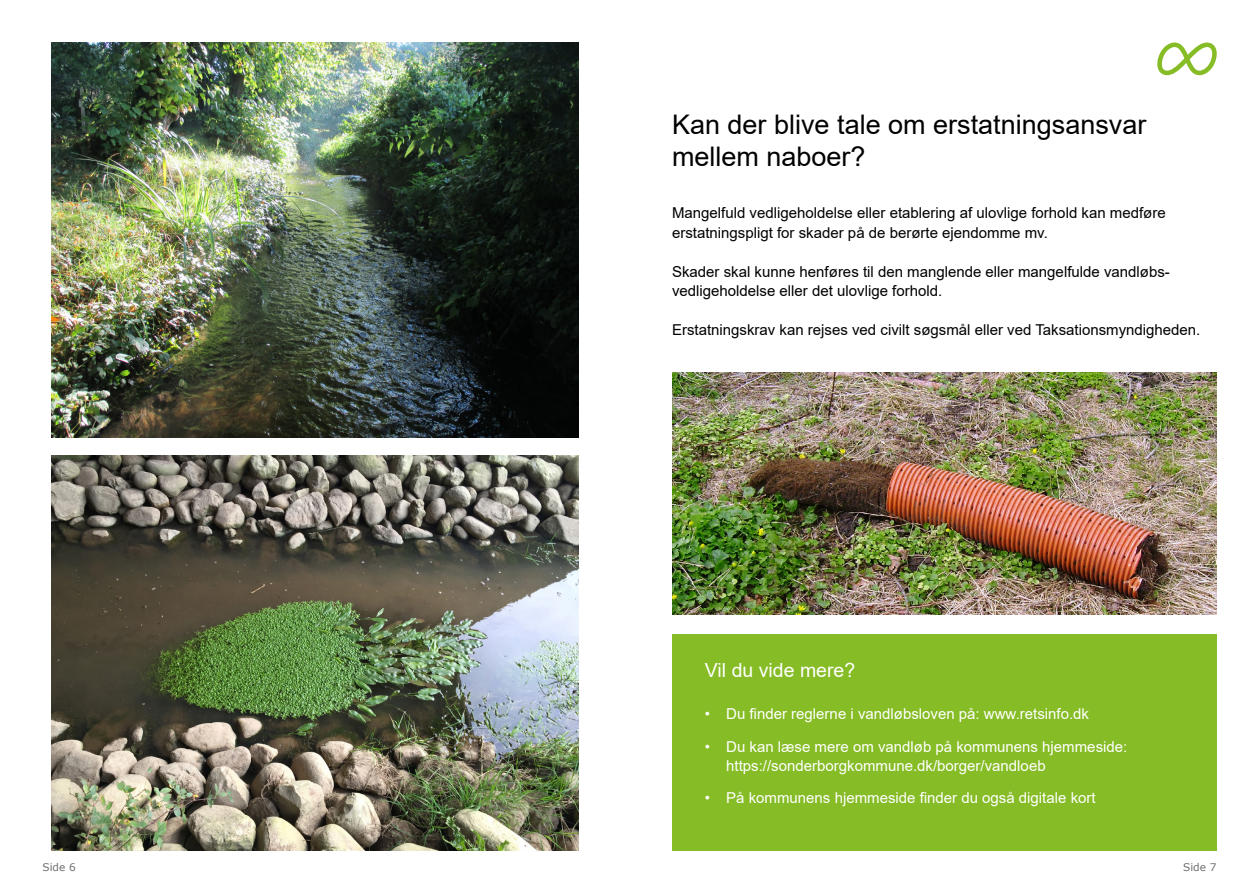
<style>
.page{position:relative;width:1259px;height:893px;background:#fff}
.page>*{position:absolute;margin:0;border:0;box-sizing:border-box;transform-origin:0 0}
.t1{font:27px/31.5px "Arial";color:#000}
.t2{font:19.5px "Arial";color:#fff}
.t3{font:15px/19.5px "Arial";color:#000}
.t4{font:15px/19.5px "Arial";color:#fff}
.t5{font:10.5px "Verdana";color:#706f6f}
</style>
<div class="page">
<div style="left:672px;top:634px;width:544px;height:216px;background:#86bc25"></div>
<img style="left:51px;top:43px;width:527px;height:394px">
<img style="left:51px;top:455px;width:527px;height:395px">
<img style="left:672px;top:372px;width:544px;height:243px">
<svg style="left:1157px;top:43px;width:59px;height:32px"></svg>
<h1 class="t1" style="left:672px;top:109px;width:476px">Kan der blive tale om erstatningsansvar mellem naboer?</h1>
<p class="t3" style="left:672px;top:203px;width:495px">Mangelfuld vedligeholdelse eller etablering af ulovlige forhold kan medføre erstatningspligt for skader på de berørte ejendomme mv.</p>
<p class="t3" style="left:672px;top:262px;width:499px">Skader skal kunne henføres til den manglende eller mangelfulde vandløbs&shy;vedligeholdelse eller det ulovlige forhold.</p>
<p class="t3" style="left:672px;top:320px;width:530px">Erstatningskrav kan rejses ved civilt søgsmål eller ved Taksationsmyndigheden.</p>
<h2 class="t2" style="left:705px;top:657px;width:152px">Vil du vide mere?</h2>
<p class="t4" style="left:705px;top:704px;width:385px">• Du finder reglerne i vandløbsloven på: www.retsinfo.dk</p>
<p class="t4" style="left:726px;top:737px;width:402px;text-indent:-21px">• Du kan læse mere om vandløb på kommunens hjemmeside: https://sonderborgkommune.dk/borger/vandloeb</p>
<p class="t4" style="left:705px;top:788px;width:392px">• På kommunens hjemmeside finder du også digitale kort</p>
<p class="t5" style="left:43px;top:860px;width:35px">Side 6</p>
<p class="t5" style="left:1183px;top:860px;width:35px">Side 7</p>
</div>
